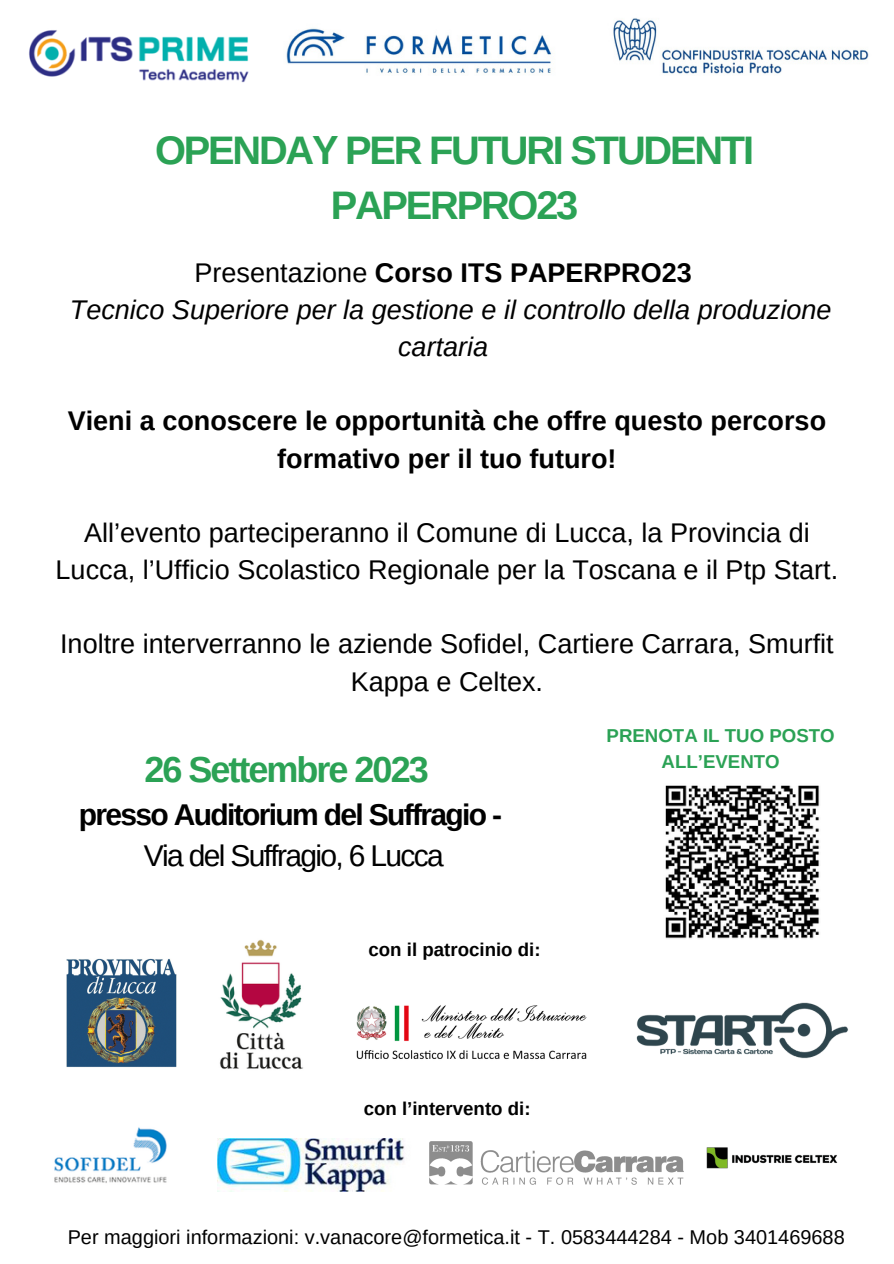
<style>
.page{position:relative;width:894px;height:1264px;background:#fff}
.page>*{position:absolute;margin:0;border:0;box-sizing:border-box;transform-origin:0 0}
.t1{font:700 39.75px/55.2px "Arimo";letter-spacing:-.055em;color:#2ba255;text-align:center}
.t2{font:700 36px "Arimo";letter-spacing:-.055em;color:#2ba255}
.t3{font:700 30px "Arimo";letter-spacing:-.055em;color:#000}
.t4{font:30px "Arimo";letter-spacing:-.055em;color:#000}
.t5{font:27px/37.2px "Arimo";color:#000;text-align:center}
.t6{font:700 27px/37.2px "Arimo";color:#000;text-align:center}
.t7{font:italic 27px/37.2px "Arimo";color:#000;text-align:center}
.t8{font:19.95px "Arimo";color:#000}
.t9{font:700 18.6px "Arimo";color:#000}
.t10{font:700 18.6px/26px "Arimo";color:#2ba255;text-align:center}
.s1{font-weight:400}
</style>
<div class="page">
<img style="left:286px;top:18px;width:583px;height:56px">
<img style="left:29px;top:30px;width:220px;height:53px">
<img style="left:665px;top:785px;width:155px;height:154px">
<img style="left:636px;top:1002px;width:212px;height:57px">
<img style="left:356px;top:1005px;width:231px;height:54px">
<img style="left:67px;top:958px;width:109px;height:109px">
<img style="left:219px;top:939px;width:84px;height:130px">
<img style="left:217px;top:1138px;width:188px;height:53px">
<img style="left:54px;top:1127px;width:113px;height:56px">
<img style="left:429px;top:1141px;width:254px;height:43px">
<img style="left:706px;top:1147px;width:132px;height:22px">
<p class="t1" style="left:155px;top:123px;width:600px">OPENDAY PER FUTURI STUDENTI<br>PAPERPRO23</p>
<p class="t6" style="left:194px;top:254px;width:498px"><span class="s1">Presentazione</span> Corso ITS PAPERPRO23</p>
<p class="t7" style="left:70px;top:291px;width:763px">Tecnico Superiore per la gestione e il controllo della produzione cartaria</p>
<p class="t6" style="left:68px;top:402px;width:759px">Vieni a conoscere le opportunità che offre questo percorso formativo per il tuo futuro!</p>
<p class="t5" style="left:56px;top:514px;width:784px">All’evento parteciperanno il Comune di Lucca, la Provincia di<br>Lucca, l’Ufficio Scolastico Regionale per la Toscana e il Ptp Start.</p>
<p class="t5" style="left:60px;top:625px;width:774px">Inoltre interverranno le aziende Sofidel, Cartiere Carrara, Smurfit<br>Kappa e Celtex.</p>
<p class="t2" style="left:144px;top:749px;width:286px">26 Settembre 2023</p>
<p class="t3" style="left:79px;top:797px;width:425px">presso Auditorium del Suffragio -</p>
<p class="t4" style="left:144px;top:839px;width:301px">Via del Suffragio, 6 Lucca</p>
<p class="t9" style="left:368px;top:939px;width:173px">con il patrocinio di:</p>
<p class="t9" style="left:363px;top:1097px;width:168px">con l’intervento di:</p>
<p class="t10" style="left:606px;top:722px;width:229px">PRENOTA IL TUO POSTO<br>ALL’EVENTO</p>
<p class="t8" style="left:68px;top:1225px;width:778px">Per maggiori informazioni: v.vanacore@formetica.it - T. 0583444284 - Mob 3401469688</p>
</div>
